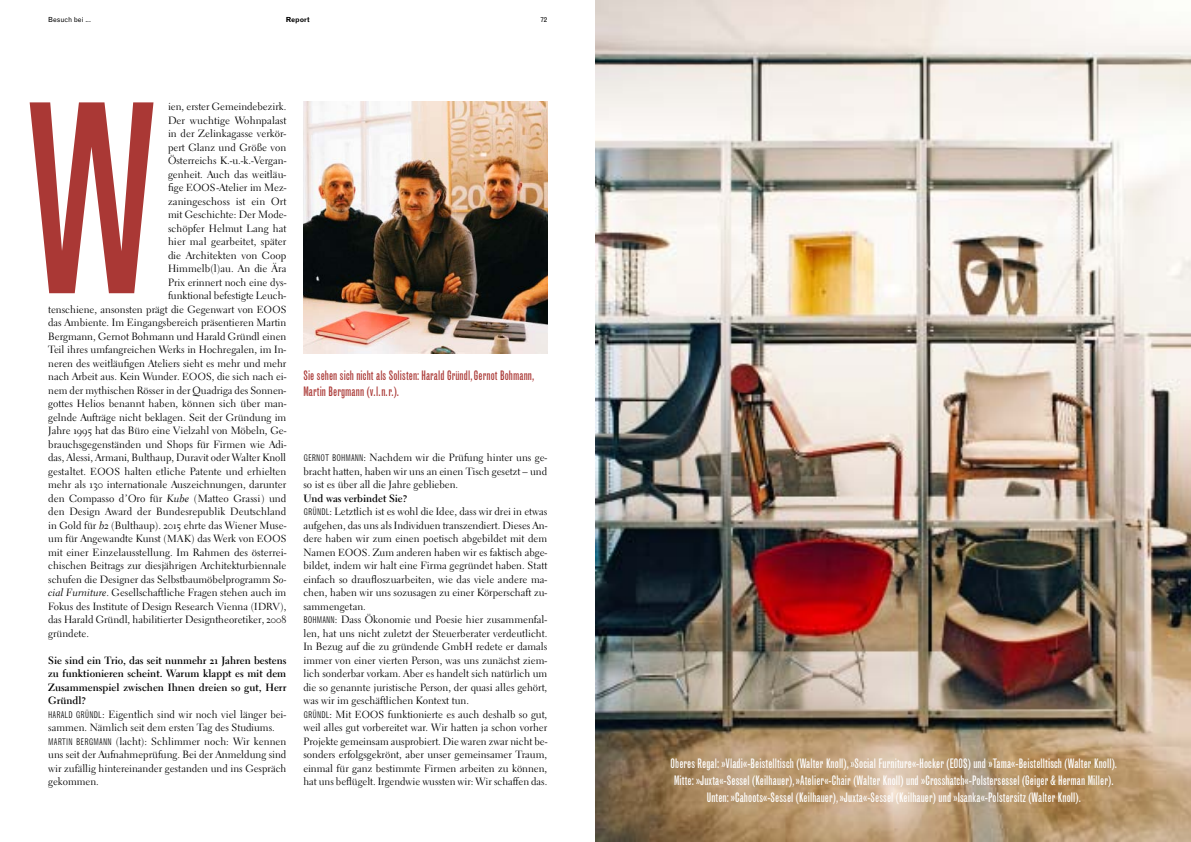
<style>
.page{position:relative;width:1191px;height:842px;background:#fff}
.page>*{position:absolute;margin:0;border:0;box-sizing:border-box;transform-origin:0 0}
.t1{font:extra-condensed 260.7px "Grotesque";color:#aa3835}
.t2{font:extra-condensed 13px/17px "Grotesque";letter-spacing:.01em;color:#fff;text-align:center}
.t3{font:extra-condensed 13px/16px "Grotesque";letter-spacing:.01em;color:#aa3835}
.t4{font:10.5px/13.5px "Electra LH Regular Os F";color:#000}
.t5{font:10.5px/13.5px "Electra LT";color:#000;text-align:justify}
.t6{font:700 10.5px/13.5px "Electra LT";letter-spacing:.005em;color:#000;text-align:justify}
.t7{font:7px "Grotesque";letter-spacing:-.005em;color:#000}
.t8{font:700 7px "Grotesque";letter-spacing:-.015em;color:#000}
.s1{font-family:"Electra LT";font-size:10.2px}
.s2{font-family:"Electra LT Cursive"}
.s3{font-family:"Electra LH Cursive Os F"}
.s4{font-family:"Electra LH Bold Os F";font-weight:400}
.s5{font-family:"Grotesque";font-weight:300;font-stretch:condensed;font-size:9px}
.s6{font-family:"Electra LT"}
.s7{font-size:10.2px}
</style>
<div class="page">
<img style="left:595px;top:1px;width:595px;height:840px">
<img style="left:303px;top:101px;width:244px;height:252px">
<p class="t7" style="left:48px;top:16px;width:44px">Besuch bei ...</p>
<p class="t8" style="left:286px;top:16px;width:26px">Report</p>
<p class="t7" style="left:540px;top:16px;width:8px">72</p>
<p class="t4" style="left:168px;top:100px;width:120px">ien, erster Gemeindebezirk.</p>
<p class="t4" style="left:168px;top:113px;width:120px">Der wuchtige Wohnpalast</p>
<p class="t4" style="left:168px;top:127px;width:120px">in der Zelinkagasse verkör-</p>
<p class="t4" style="left:168px;top:140px;width:120px">pert Glanz und Größe von</p>
<p class="t4" style="left:168px;top:154px;width:120px">Österreichs K.-u.-k.-Vergan-</p>
<p class="t4" style="left:168px;top:167px;width:120px">genheit. Auch das weitläu-</p>
<p class="t4" style="left:168px;top:181px;width:120px">fige <span class="s1">EOOS</span>-Atelier im Mez-</p>
<p class="t4" style="left:168px;top:194px;width:120px">zaningeschoss ist ein Ort</p>
<p class="t4" style="left:168px;top:208px;width:120px">mit Geschichte: Der Mode-</p>
<p class="t4" style="left:168px;top:221px;width:120px">schöpfer Helmut Lang hat</p>
<p class="t4" style="left:168px;top:235px;width:120px">hier mal gearbeitet, später</p>
<p class="t4" style="left:168px;top:248px;width:120px">die Architekten von Coop</p>
<p class="t4" style="left:168px;top:262px;width:120px">Himmelb(l)au. An die Ära</p>
<p class="t4" style="left:168px;top:275px;width:120px">Prix erinnert noch eine dys-</p>
<p class="t4" style="left:168px;top:289px;width:120px">funktional befestigte Leuch-</p>
<p class="t4" style="left:48px;top:302px;width:240px">tenschiene, ansonsten prägt die Gegenwart von <span class="s1">EOOS</span></p>
<p class="t4" style="left:48px;top:316px;width:240px">das Ambiente. Im Eingangsbereich präsentieren Martin</p>
<p class="t4" style="left:48px;top:329px;width:240px">Bergmann, Gernot Bohmann und Harald Gründl einen</p>
<p class="t4" style="left:48px;top:343px;width:240px">Teil ihres umfangreichen Werks in Hochregalen, im In-</p>
<p class="t4" style="left:48px;top:356px;width:240px">neren des weitläufigen Ateliers sieht es mehr und mehr</p>
<p class="t4" style="left:48px;top:370px;width:240px">nach Arbeit aus. Kein Wunder. <span class="s1">EOOS</span>, die sich nach ei-</p>
<p class="t4" style="left:48px;top:383px;width:240px">nem der mythischen Rösser in der Quadriga des Sonnen-</p>
<p class="t4" style="left:48px;top:397px;width:240px">gottes Helios benannt haben, können sich über man-</p>
<p class="t4" style="left:48px;top:410px;width:240px">gelnde Aufträge nicht beklagen. Seit der Gründung im</p>
<p class="t4" style="left:48px;top:424px;width:240px">Jahre 1995 hat das Büro eine Vielzahl von Möbeln, Ge-</p>
<p class="t4" style="left:48px;top:437px;width:240px">brauchsgegenständen und Shops für Firmen wie Adi-</p>
<p class="t4" style="left:48px;top:451px;width:239px">das, Alessi, Armani, Bulthaup, Duravit oder Walter Knoll</p>
<p class="t4" style="left:48px;top:464px;width:240px">gestaltet. <span class="s1">EOOS</span> halten etliche Patente und erhielten</p>
<p class="t4" style="left:48px;top:478px;width:240px">mehr als 130 internationale Auszeichnungen, darunter</p>
<p class="t4" style="left:48px;top:491px;width:240px">den Compasso d’Oro für <span class="s2">Kube</span> (Matteo Grassi) und</p>
<p class="t4" style="left:48px;top:505px;width:239px">den Design Award der Bundesrepublik Deutschland</p>
<p class="t4" style="left:48px;top:518px;width:240px">in Gold für <span class="s2">b</span><span class="s3">2</span> (Bulthaup). 2015 ehrte das Wiener Muse-</p>
<p class="t4" style="left:48px;top:532px;width:240px">um für Angewandte Kunst (<span class="s1">MAK</span>) das Werk von <span class="s1">EOOS</span></p>
<p class="t4" style="left:48px;top:545px;width:240px">mit einer Einzelausstellung. Im Rahmen des österrei-</p>
<p class="t4" style="left:48px;top:559px;width:240px">chischen Beitrags zur diesjährigen Architekturbiennale</p>
<p class="t4" style="left:48px;top:572px;width:240px">schufen die Designer das Selbstbaumöbelprogramm <span class="s2">So-</span></p>
<p class="t4" style="left:48px;top:586px;width:240px"><span class="s2">cial Furniture</span>. Gesellschaftliche Fragen stehen auch im</p>
<p class="t4" style="left:48px;top:599px;width:240px">Fokus des Institute of Design Research Vienna (<span class="s1">IDRV</span>),</p>
<p class="t4" style="left:48px;top:613px;width:240px">das Harald Gründl, habilitierter Designtheoretiker, 2008</p>
<p class="t4" style="left:48px;top:626px;width:42px">gründete.</p>
<p class="t6" style="left:48px;top:653px;width:240px">Sie sind ein Trio, das seit nunmehr <span class="s4">21</span> Jahren bestens zu funktionieren scheint. Warum klappt es mit dem Zusammenspiel zwischen Ihnen dreien so gut, Herr Gründl?</p>
<p class="t4" style="left:48px;top:707px;width:240px"><span class="s5">HARALD GRÜNDL</span><span class="s6">:</span> Eigentlich sind wir noch viel länger bei&shy;sammen. Nämlich seit dem ersten Tag des Studiums.<br><span class="s5">MARTIN BERGMANN</span> (lacht): Schlimmer noch: Wir kennen uns seit der Aufnahmeprüfung. Bei der Anmeldung sind wir zufällig hintereinander gestanden und ins Gespräch gekommen.</p>
<h1 class="t1" style="left:25px;top:45px;width:134px">W</h1>
<p class="t3" style="left:303px;top:368px;width:232px">Sie sehen sich nicht als Solisten: Harald Gründl, Gernot Bohmann,<br>Martin Bergmann (v.l.n.r.).</p>
<p class="t4" style="left:303px;top:451px;width:245px;text-align:justify"><span class="s5">GERNOT BOHMANN</span>: Nachdem wir die Prüfung hinter uns ge&shy;bracht hatten, haben wir uns an einen Tisch gesetzt – und so ist es über all die Jahre geblieben.</p>
<p class="t6" style="left:303px;top:491px;width:106px">Und was verbindet Sie?</p>
<p class="t4" style="left:303px;top:505px;width:246px"><span class="s5">GRÜNDL</span>: Letztlich ist es wohl die Idee, dass wir drei in etwas aufgehen, das uns als Individuen transzendiert. Dieses An&shy;dere haben wir zum einen poetisch abgebildet mit dem Namen <span class="s1">EOOS</span>. Zum anderen haben wir es faktisch abge&shy;bildet, indem wir halt eine Firma gegründet haben. Statt einfach so draufloszuarbeiten, wie das viele andere ma&shy;chen, haben wir uns sozusagen zu einer Körperschaft zu&shy;sammengetan.<br><span class="s5">BOHMANN</span>: Dass Ökonomie und Poesie hier zusammenfal&shy;len, hat uns nicht zuletzt der Steuerberater verdeutlicht.<br>In Bezug auf die zu gründende GmbH redete er damals immer von einer vierten Person, was uns zunächst ziem&shy;lich sonderbar vorkam. Aber es handelt sich natürlich um die so genannte juristische Person, der quasi alles gehört, was wir im geschäftlich<span class="s6">en Kontext tun.</span></p>
<p class="t5" style="left:303px;top:707px;width:245px"><span class="s5">GRÜNDL</span>: Mit <span class="s7">EOOS</span> funktionierte es auch deshalb so gut, weil alles gut vorbereitet war. Wir hatten ja schon vorher Projekte gemeinsam ausprobiert. Die waren zwar nicht be&shy;sonders erfolgsgekrönt, aber unser gemeinsamer Traum, einmal für ganz bestimmte Firmen arbeiten zu können, hat uns beflügelt. Irgendwie wussten wir: Wir schaffen das.</p>
<p class="t2" style="left:670px;top:755px;width:448px">Oberes Regal: »Vladi«-Beistelltisch (Walter Knoll), »Social Furniture«-Hocker (EOOS) und »Tama«-Beistelltisch (Walter Knoll).<br>Mitte: »Juxta«-Sessel (Keilhauer), »Atelier«-Chair (Walter Knoll) und »Crosshatch«-Polstersessel (Geiger &amp; Herman Miller).<br>Unten: »Cahoots«-Sessel (Keilhauer), »Juxta«-Sessel (Keilhauer) und »Isanka«-Polstersitz (Walter Knoll).</p>
</div>
